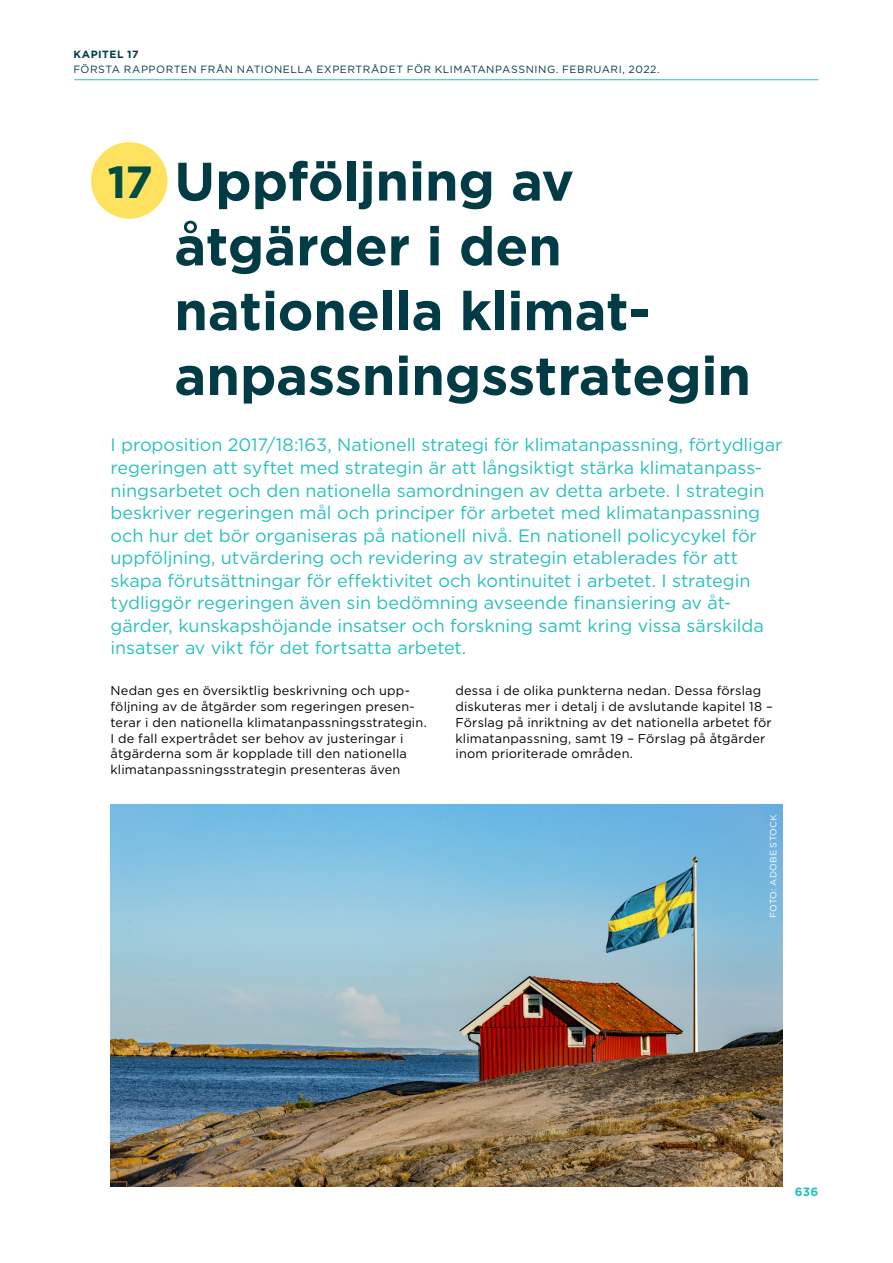
<style>
.page{position:relative;width:893px;height:1263px;background:#fff}
.page>*{position:absolute;margin:0;border:0;box-sizing:border-box;transform-origin:0 0}
.t1{font:700 54px/64.8px "Gotham";letter-spacing:-.005em;color:#003b46}
.t2{font:700 45px "Gotham";color:#004b3f}
.t3{font:18px/22.5px "Gotham";letter-spacing:-.005em;color:#29c0bc}
.t4{font:12.75px/15.8px "Gotham";letter-spacing:.015em;color:#000}
.t5{font:700 12px "Gotham";color:#29c0bc}
.t6{font:10.5px "Gotham";letter-spacing:.05em;color:#003b46}
.t7{font:700 10.5px "Gotham";letter-spacing:.045em;color:#003b46}
.t8{font:9px "Gotham";letter-spacing:.03em;color:#fff}
</style>
<div class="page">
<hr style="left:74px;top:79px;width:745px;height:1px;background:#29c0bc">
<div style="left:91px;top:142px;width:77px;height:77px;background:#fee15f;border-radius:50%"></div>
<img style="left:111px;top:804px;width:671px;height:382px">
<p class="t7" style="left:73px;top:47px;width:67px">KAPITEL 17</p>
<p class="t6" style="left:73px;top:63px;width:588px">FÖRSTA RAPPORTEN FRÅN NATIONELLA EXPERTRÅDET FÖR KLIMATANPASSNING. FEBRUARI, 2022.</p>
<h1 class="t1" style="left:174px;top:149px;width:578px">Uppföljning av åtgärder i den nationella klimat&shy;anpassningsstrategin</h1>
<p class="t3" style="left:111px;top:433px;width:673px">I proposition 2017/18:163, Nationell strategi för klimatanpassning, förtydligar regeringen att syftet med strategin är att långsiktigt stärka klimatanpass&shy;ningsarbetet och den nationella samordningen av detta arbete. I strategin beskriver regeringen mål och principer för arbetet med klimatanpassning och hur det bör organiseras på nationell nivå. En nationell policycykel för uppföljning, utvärdering och revidering av strategin etablerades för att skapa förutsättningar för effektivitet och kontinuitet i arbetet. I strategin tydliggör regeringen även sin bedömning avseende finansiering av åt&shy;gärder, kunskapshöjande insatser och forskning samt kring vissa särskilda insatser av vikt för det fortsatta arbetet.</p>
<p class="t4" style="left:111px;top:683px;width:318px">Nedan ges en översiktlig beskrivning och upp&shy;följning av de åtgärder som regeringen presen&shy;terar i den nationella klimatanpassningsstrategin.<br>I de fall expertrådet ser behov av justeringar i åtgärderna som är kopplade till den nationella klimatanpassningsstrategin presenteras även</p>
<p class="t4" style="left:455px;top:683px;width:319px">dessa i de olika punkterna nedan. Dessa förslag diskuteras mer i detalj i de avslutande kapitel 18 – Förslag på inriktning av det nationella arbetet för klimatanpassning, samt 19 – Förslag på åtgärder inom prioriterade områden.</p>
<p class="t8" style="left:768px;top:918px;width:105px;rotate:-90deg">FOTO: ADOBE STOCK</p>
<h2 class="t2" style="left:107px;top:153px;width:47px">17</h2>
<p class="t5" style="left:795px;top:1184px;width:25px">636</p>
</div>
